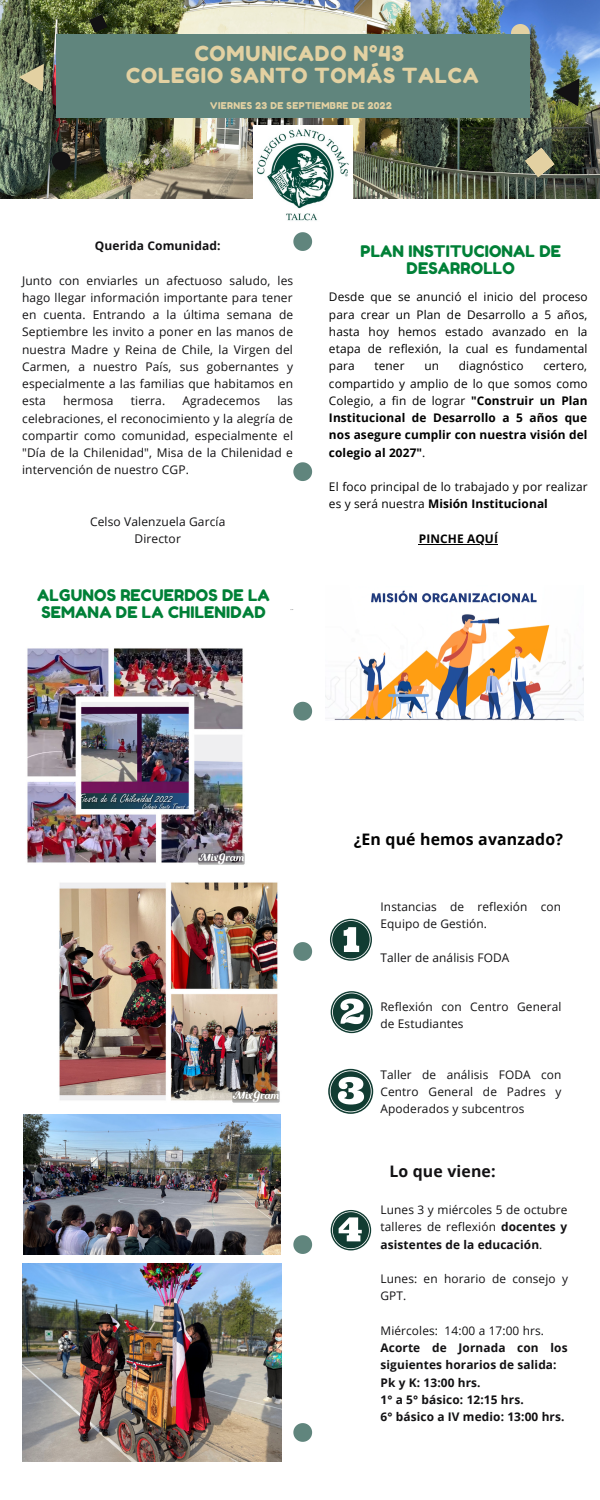
<style>
.page{position:relative;width:600px;height:1500px;background:#fff}
.page>*{position:absolute;margin:0;border:0;box-sizing:border-box;transform-origin:0 0}
.t1{font:38.8px/41.2px "Fredoka One";letter-spacing:.1em;color:#e3d1a2;text-align:center}
.t2{font:20.8px/21.8px "Fredoka One";letter-spacing:.04em;color:#e3d1a2;text-align:center}
.t3{font:16px/17.2px "Fredoka One";letter-spacing:.01em;color:#008037;text-align:center}
.t4{font:700 15.9px "Open Sans";letter-spacing:.01em;color:#000}
.t5{font:700 15.9px "Open Sans";letter-spacing:.01em;color:#121113}
.t6{font:12px/17.2px "Open Sans";letter-spacing:.01em;color:#121113;text-align:justify}
.t7{font:700 12px "Open Sans";letter-spacing:.01em;color:#121113}
.t8{font:11.9px/17.2px "Open Sans";letter-spacing:.01em;color:#121113}
.t9{font:11.9px/17.2px "Open Sans";letter-spacing:.01em;color:#000;text-align:justify}
.t10{font:700 11.9px/17.2px "Open Sans";letter-spacing:.01em;color:#000;text-align:justify}
.t11{font:700 11.9px/17.2px "Open Sans";letter-spacing:.01em;color:#121113}
.t12{font:9.4px "Fredoka One";letter-spacing:.04em;color:#e3d1a2}
.t13{font:5.1px "Open Sans";color:#121113}
.s1{font-weight:400}
.s2{font-weight:700}
</style>
<div class="page">
<img style="left:0;top:0;width:600px;height:198px">
<svg style="left:293px;top:232px;width:19px;height:19px"></svg>
<svg style="left:293px;top:462px;width:19px;height:19px"></svg>
<svg style="left:293px;top:702px;width:19px;height:19px"></svg>
<svg style="left:293px;top:942px;width:19px;height:19px"></svg>
<svg style="left:293px;top:1235px;width:19px;height:19px"></svg>
<svg style="left:293px;top:1423px;width:19px;height:19px"></svg>
<svg style="left:19px;top:56px;width:36px;height:36px"></svg>
<svg style="left:554px;top:71px;width:37px;height:36px"></svg>
<svg style="left:511px;top:24px;width:19px;height:11px"></svg>
<svg style="left:52px;top:152px;width:19px;height:18px"></svg>
<svg style="left:89px;top:14px;width:19px;height:19px"></svg>
<svg style="left:525px;top:147px;width:30px;height:31px"></svg>
<div style="left:56px;top:35px;width:474px;height:83px;background:#60857d"></div>
<img style="left:253px;top:126px;width:99px;height:95px">
<svg style="left:330px;top:919px;width:42px;height:42px"></svg>
<svg style="left:331px;top:991px;width:42px;height:42px"></svg>
<svg style="left:328px;top:1069px;width:45px;height:45px"></svg>
<svg style="left:331px;top:1210px;width:40px;height:40px"></svg>
<img style="left:27px;top:648px;width:218px;height:217px">
<img style="left:59px;top:882px;width:221px;height:221px">
<img style="left:24px;top:1114px;width:256px;height:140px">
<img style="left:23px;top:1264px;width:258px;height:197px">
<img style="left:326px;top:590px;width:258px;height:130px">
<hr style="left:419px;top:544px;width:79px;height:1px;background:#000">
<h2 class="t2" style="left:126px;top:42px;width:354px">COMUNICADO N°43<br>COLEGIO SANTO TOMÁS TALCA</h2>
<p class="t12" style="left:210px;top:100px;width:183px">VIERNES 23 DE SEPTIEMBRE DE 2022</p>
<h1 class="t1" style="left:101px;top:45px;width:398px">EFFECTIVE WAYS<br>OF STUDYING</h1>
<p class="t7" style="left:95px;top:237px;width:127px">Querida Comunidad:</p>
<p class="t6" style="left:22px;top:271px;width:273px">Junto con enviarles un afectuoso saludo, les hago llegar información importante para tener en cuenta. Entrando a la última semana de Septiembre les invito a poner en las manos de nuestra Madre y Reina de Chile, la Virgen del Carmen, a nuestro País, sus gobernantes y especialmente a las familias que habitamos en esta</p>
<p class="t6" style="left:22px;top:392px;width:272px;text-indent:255px">las celebraciones, el reconocimiento y la alegría de compartir como comunidad, especialmente el "Día de la Chilenidad", Misa de la Chilenidad e intervención de nuestro CGP.</p>
<p class="t6" style="left:63px;top:392px;width:52px">hermosa</p>
<p class="t6" style="left:131px;top:392px;width:36px">tierra.</p>
<p class="t6" style="left:183px;top:392px;width:79px">Agradecemos</p>
<p class="t6" style="left:90px;top:513px;width:137px;text-align:center">Celso Valenzuela García<br>Director</p>
<h3 class="t3" style="left:37px;top:586px;width:234px;text-align:left">ALGUNOS RECUERDOS DE LA<br>SEMANA DE LA CHILENIDAD</h3>
<p class="t13" style="left:291px;top:605px;width:4px">..</p>
<h3 class="t3" style="left:360px;top:242px;width:202px">PLAN INSTITUCIONAL DE<br>DESARROLLO</h3>
<p class="t9" style="left:329px;top:288px;width:260px">Desde que se anunció el inicio del proceso para crear un Plan de Desarrollo a 5 años, hasta hoy hemos estado avanzado en la etapa de reflexión, la cual es fundamental para</p>
<p class="t9" style="left:374px;top:357px;width:32px">tener</p>
<p class="t9" style="left:424px;top:357px;width:16px">un</p>
<p class="t9" style="left:459px;top:357px;width:66px">diagnóstico</p>
<p class="t10" style="left:329px;top:357px;width:260px;text-indent:214px"><span class="s1">certero, compartido y amplio de lo que somos como Colegio, a fin de lograr</span> "Construir un Plan Institucional de Desarrollo a 5 años que nos asegure cumplir con nuestra visión del colegio al 2027"<span class="s1">.</span></p>
<p class="t9" style="left:329px;top:478px;width:260px">El foco principal de lo trabajado y por realizar es y será nuestra <span class="s2">Misión Institucional</span></p>
<p class="t10" style="left:419px;top:530px;width:81px">PINCHE AQUÍ</p>
<h3 class="t4" style="left:354px;top:828px;width:211px">¿En qué hemos avanzado?</h3>
<p class="t8" style="left:381px;top:897px;width:182px">Instancias de reflexión con<br>Equipo de Gestión.</p>
<p class="t8" style="left:381px;top:949px;width:130px">Taller de análisis FODA</p>
<p class="t8" style="left:381px;top:997px;width:183px">Reflexión con Centro General de Estudiantes</p>
<p class="t8" style="left:381px;top:1066px;width:182px;text-align:justify">Taller de análisis FODA con Centro General de Padres y Apoderados y subcentros</p>
<h3 class="t5" style="left:389px;top:1160px;width:108px">Lo que viene:</h3>
<p class="t8" style="left:381px;top:1201px;width:189px;text-align:justify">Lunes 3 y miércoles 5 de octubre talleres de reflexión <span class="s2">docentes y asistentes de la educación</span>.</p>
<p class="t8" style="left:381px;top:1270px;width:189px">Lunes: en horario de consejo y<br>GPT.</p>
<p class="t8" style="left:381px;top:1322px;width:165px">Miércoles: 14:00 a 17:00 hrs.</p>
<p class="t11" style="left:381px;top:1339px;width:189px">Acorte de Jornada con los siguientes horarios de salida:<br>Pk y K: 13:00 hrs.<br>1° a 5° básico: 12:15 hrs.<br>6° básico a IV medio: 13:00 hrs.</p>
</div>
